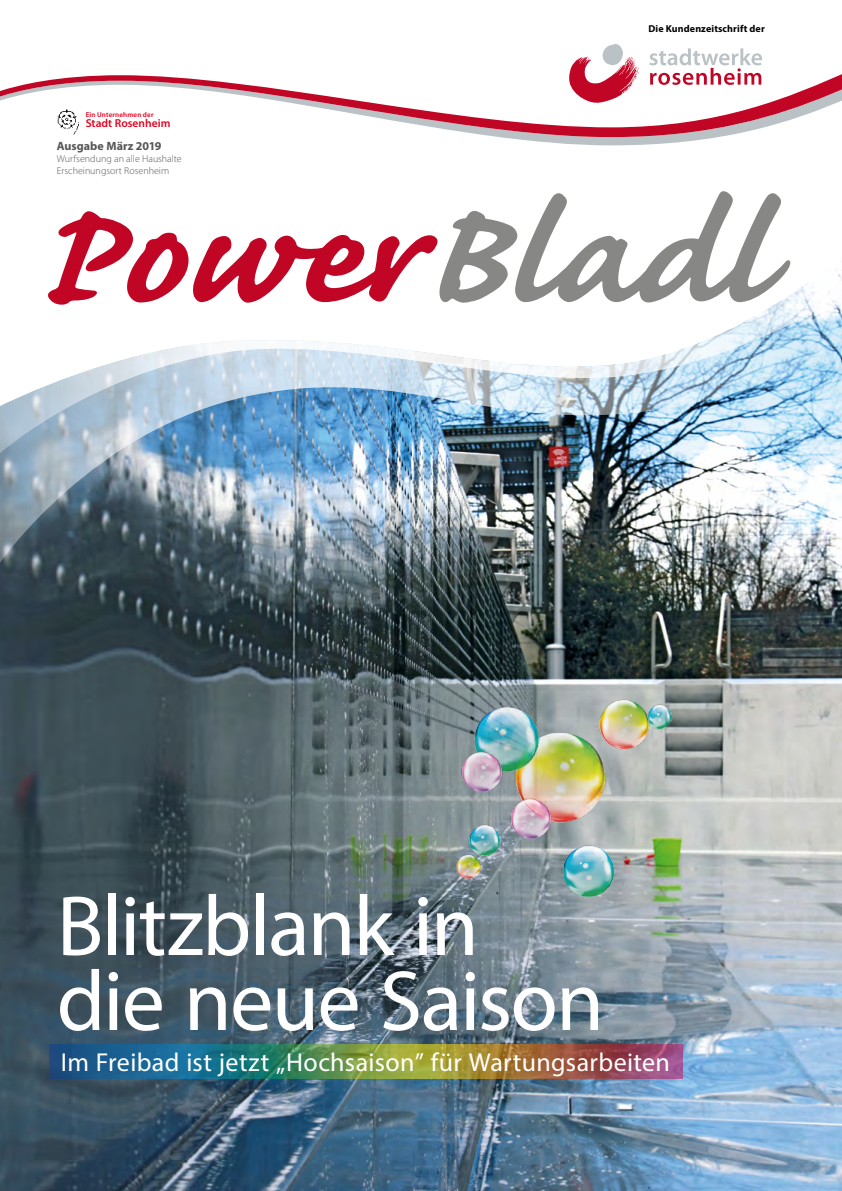
<style>
.page{position:relative;width:842px;height:1191px;background:#fff}
.page>*{position:absolute;margin:0;border:0;box-sizing:border-box;transform-origin:0 0}
.t1{font:86px/75px "Myriad Pro";letter-spacing:-.02em;color:#fff}
.t2{font:26px "Myriad Pro";letter-spacing:.015em;color:#fff}
.t3{font:700 12px "Myriad Pro";letter-spacing:.005em;color:#565656}
.t4{font:600 11.5px "Myriad Pro";color:#e3001f}
.t5{font:300 10px/12px "Myriad Pro";color:#565656}
.t6{font:700 10px "Myriad Pro";letter-spacing:.01em;color:#000}
.t7{font:600 7.1px "Myriad Pro";letter-spacing:.02em;color:#e3001f}
</style>
<div class="page">
<img style="left:0;top:563px;width:842px;height:628px">
<img style="left:0;top:453px;width:842px;height:110px">
<img style="left:0;top:406px;width:842px;height:47px">
<svg style="left:0;top:145px;width:842px;height:261px"></svg>
<svg style="left:570px;top:44px;width:69px;height:26px"></svg>
<svg style="left:649px;top:48px;width:113px;height:22px"></svg>
<svg style="left:500px;top:137px;width:218px;height:8px;fill:#bbc2c6"></svg>
<svg style="left:0;top:70px;width:842px;height:67px"></svg>
<svg style="left:47px;top:191px;width:744px;height:114px"></svg>
<img style="left:49px;top:103px;width:31px;height:33px">
<img style="left:49px;top:1045px;width:633px;height:34px">
<img style="left:504px;top:718px;width:116px;height:116px">
<img style="left:562px;top:844px;width:54px;height:55px">
<img style="left:506px;top:794px;width:49px;height:50px">
<img style="left:593px;top:693px;width:60px;height:63px">
<img style="left:468px;top:824px;width:33px;height:32px">
<img style="left:454px;top:851px;width:28px;height:30px">
<img style="left:647px;top:705px;width:25px;height:24px">
<img style="left:473px;top:706px;width:67px;height:68px">
<img style="left:458px;top:747px;width:48px;height:50px">
<p class="t7" style="left:86px;top:110px;width:69px">Ein Unternehmen der</p>
<p class="t4" style="left:86px;top:116px;width:86px">Stadt Rosenheim</p>
<p class="t3" style="left:57px;top:138px;width:106px">Ausgabe März 2019</p>
<p class="t5" style="left:57px;top:153px;width:126px">Wurfsendung an alle Haushalte<br>Erscheinungsort Rosenheim</p>
<p class="t6" style="left:648px;top:22px;width:118px">Die Kundenzeitschrift der</p>
<h1 class="t1" style="left:57px;top:887px;width:549px">Blitzblank in die neue Saison</h1>
<h2 class="t2" style="left:61px;top:1046px;width:611px">Im Freibad ist jetzt „Hochsaison” für Wartungsarbeiten</h2>
</div>
